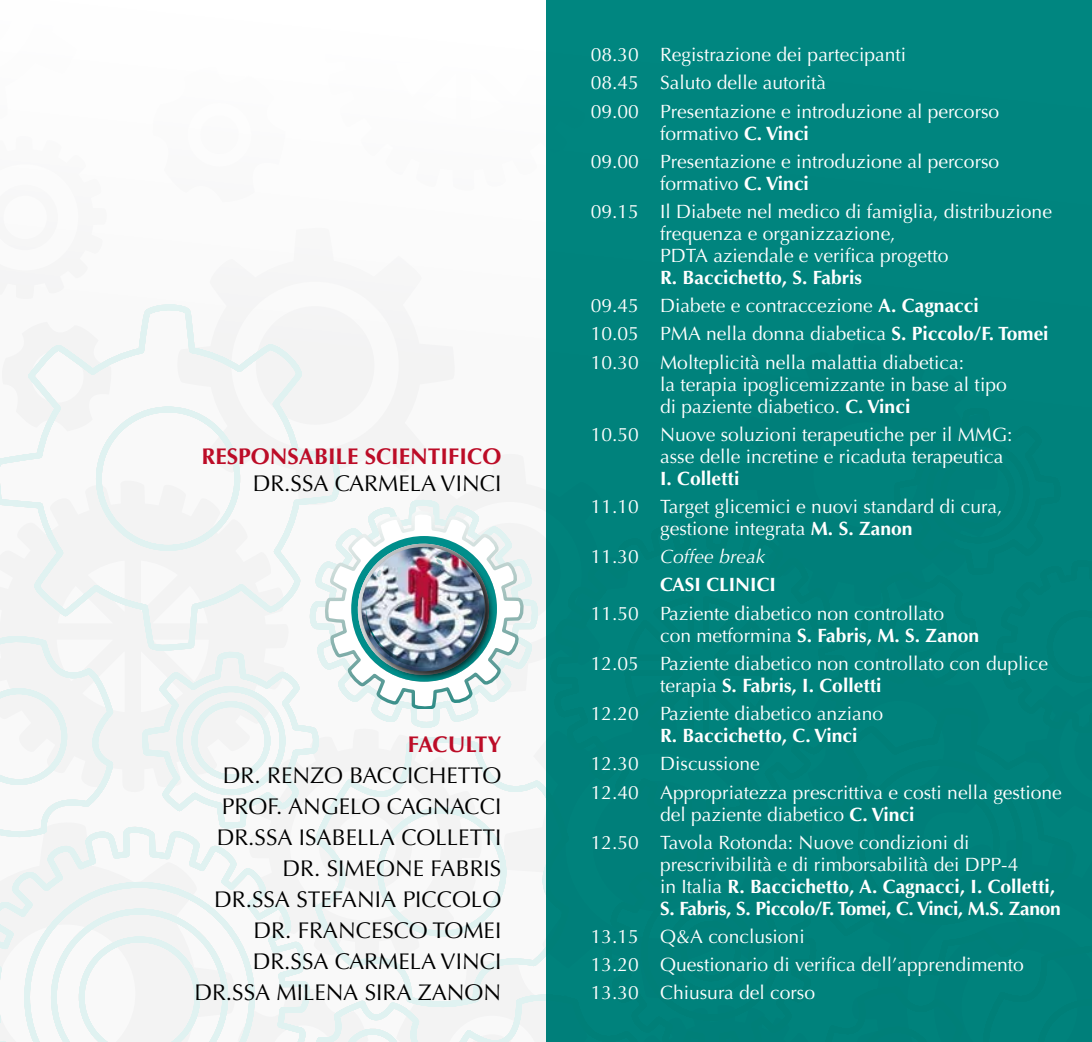
<style>
.page{position:relative;width:1092px;height:1042px;background:#fff}
.page>*{position:absolute;margin:0;border:0;box-sizing:border-box;transform-origin:0 0}
.t1{font:22.75px/31px "Optima";color:#000;text-align:right}
.t2{font:700 22.75px "Optima";color:#bc0c27}
.t3{font:19.25px/28.3px "Optima";color:#fff}
.t4{font:700 19.25px/21.9px "Optima";letter-spacing:-.02em;color:#fff}
.t5{font:700 19.25px "Optima";color:#fff}
.t6{font:italic 19.25px/28.3px "Optima";color:#fff}
.s1{font-weight:700}
.s2{font-style:normal}
.s3{font-weight:700;font-style:normal}
.s4{font-weight:400}
</style>
<div class="page">
<svg style="left:0;top:270px;width:266px;height:29px"></svg>
<svg style="left:142px;top:299px;width:203px;height:23px"></svg>
<svg style="left:0;top:322px;width:546px;height:720px"></svg>
<div style="left:546px;top:0;width:545px;height:1042px;background:#008680"></div>
<p class="t2" style="left:201px;top:442px;width:301px">RESPONSABILE SCIENTIFICO</p>
<p class="t1" style="left:253px;top:468px;width:250px">DR.SSA CARMELA VINCI</p>
<p class="t2" style="left:408px;top:731px;width:95px">FACULTY</p>
<p class="t1" style="left:194px;top:760px;width:308px">DR. RENZO BACCICHETTO<br>PROF. ANGELO CAGNACCI<br>DR.SSA ISABELLA COLLETTI<br>DR. SIMEONE FABRIS<br>DR.SSA STEFANIA PICCOLO<br>DR. FRANCESCO TOMEI<br>DR.SSA CARMELA VINCI<br>DR.SSA MILENA SIRA ZANON</p>
<p class="t3" style="left:590px;top:41px;width:410px">08.30 Registrazione dei partecipanti<br>08.45 Saluto delle autorità<br>09.00 Presentazione e introduzione al percorso</p>
<p class="t3" style="left:590px;top:119px;width:410px;text-indent:69px">formativo <span class="s1">C. Vinci<br></span>09.00 Presentazione e introduzione al percorso</p>
<p class="t3" style="left:590px;top:169px;width:463px;text-indent:69px">formativo <span class="s1">C. Vinci<br></span>09.15 Il Diabete nel medico di famiglia, distribuzione</p>
<p class="t3" style="left:660px;top:223px;width:290px;line-height:21.9px">frequenza e organizzazione,<br>PDTA aziendale e verifica progetto</p>
<p class="t3" style="left:590px;top:263px;width:459px;text-indent:69px"><span class="s1">R. Baccichetto, S. Fabris<br></span>09.45 Diabete e contraccezione <span class="s1">A. Cagnacci<br></span>10.05 PMA nella donna diabetica <span class="s1">S. Piccolo/F. Tomei </span>10.30 Molteplicità nella malattia diabetica:</p>
<p class="t3" style="left:660px;top:373px;width:348px;line-height:21.9px">la terapia ipoglicemizzante in base al tipo di paziente diabetico. <span class="s1">C. Vinci</span></p>
<p class="t3" style="left:660px;top:424px;width:354px;line-height:21.9px;text-indent:-69px">10.50 Nuove soluzioni terapeutiche per il MMG: asse delle incretine e ricaduta terapeutica</p>
<p class="t5" style="left:660px;top:467px;width:81px">I. Colletti</p>
<p class="t3" style="left:660px;top:496px;width:344px;line-height:21.9px;text-indent:-69px">11.10 Target glicemici e nuovi standard di cura, gestione integrata <span class="s1">M. S. Zanon</span></p>
<p class="t6" style="left:660px;top:542px;width:117px;text-indent:-69px"><span class="s2">11.30</span> Coffee break<br><span class="s3">CASI CLINICI</span></p>
<p class="t3" style="left:660px;top:602px;width:320px;line-height:21.9px;text-indent:-69px">11.50 Paziente diabetico non controllato con metformina <span class="s1">S. Fabris, M. S. Zanon</span></p>
<p class="t3" style="left:660px;top:653px;width:389px;line-height:21.9px;text-indent:-69px">12.05 Paziente diabetico non controllato con duplice terapia <span class="s1">S. Fabris, I. Colletti</span></p>
<p class="t3" style="left:590px;top:700px;width:294px">12.20 Paziente diabetico anziano</p>
<p class="t5" style="left:660px;top:724px;width:199px">R. Baccichetto, C. Vinci</p>
<p class="t3" style="left:590px;top:750px;width:472px">12.30 Discussione<br>12.40 Appropriatezza prescrittiva e costi nella gestione</p>
<p class="t3" style="left:590px;top:800px;width:380px;text-indent:69px">del paziente diabetico <span class="s1">C. Vinci<br></span>12.50 Tavola Rotonda: Nuove condizioni di</p>
<p class="t4" style="left:660px;top:853px;width:402px"><span class="s4">prescrivibilità e di rimborsabilità dei DPP-4<br>in Italia</span> R. Baccichetto, A. Cagnacci, I. Colletti,<br>S. Fabris, S. Piccolo/F. Tomei, C. Vinci, M.S. Zanon</p>
<p class="t3" style="left:590px;top:922px;width:434px">13.15 Q&amp;A conclusioni<br>13.20 Questionario di verifica dell’apprendimento<br>13.30 Chiusura del corso</p>
</div>
